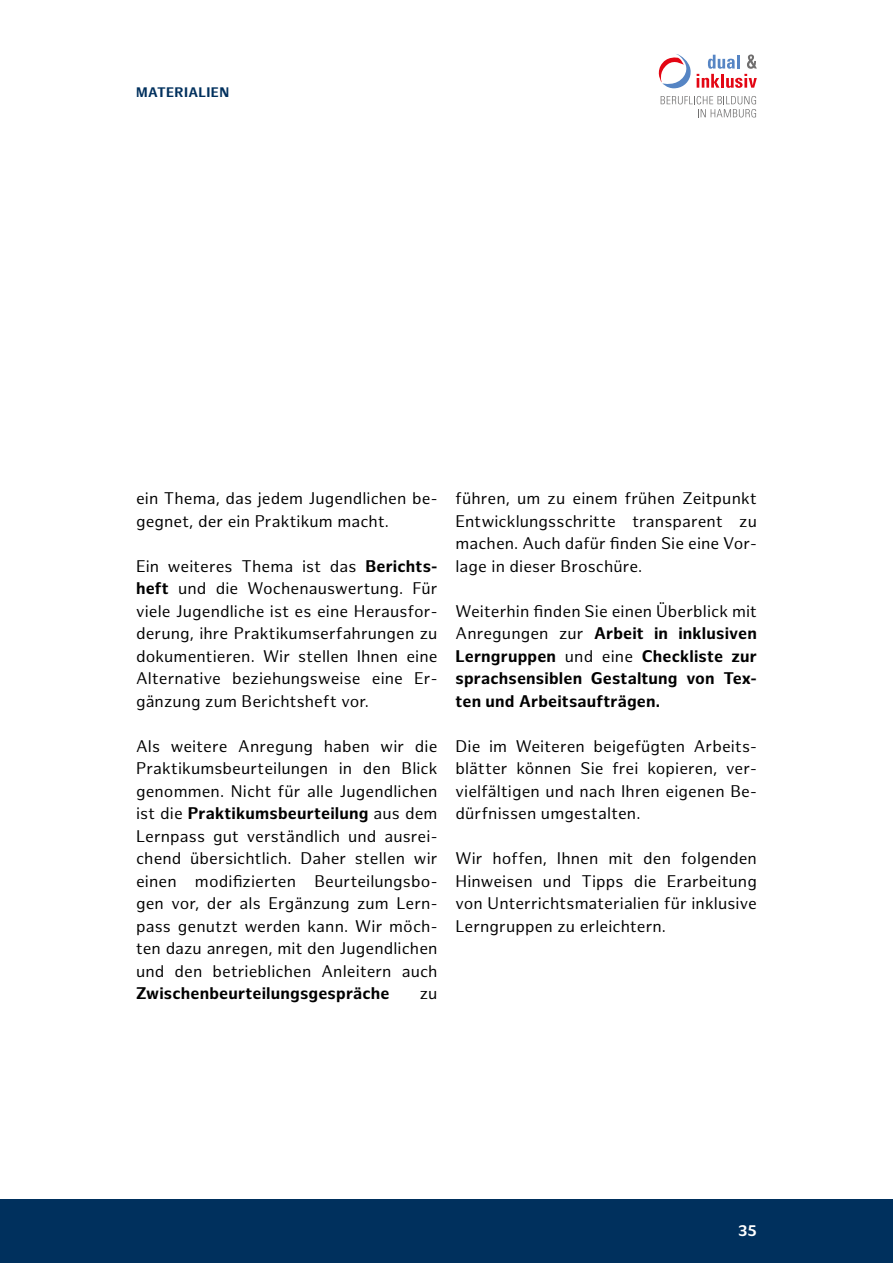
<style>
.page{position:relative;width:893px;height:1263px;background:#fff}
.page>*{position:absolute;margin:0;border:0;box-sizing:border-box;transform-origin:0 0}
.t1{font:16.5px/22.5px "Hamburg Sans";letter-spacing:.005em;color:#000;text-align:justify}
.t2{font:700 16.5px/22.5px "Hamburg Sans";letter-spacing:.01em;color:#000;text-align:justify}
.t3{font:700 15px "Hamburg Sans";color:#fff}
.t4{font:700 13.5px "Hamburg Sans";color:#00305d}
.s1{font-weight:700}
.s2{font-weight:400}
</style>
<div class="page">
<div style="left:0;top:1199px;width:893px;height:64px;background:#00305d"></div>
<svg style="left:661px;top:96px;width:95px;height:21px"></svg>
<svg style="left:658px;top:54px;width:99px;height:34px"></svg>
<p class="t4" style="left:136px;top:84px;width:39px">Materialien</p>
<p class="t1" style="left:136px;top:488px;width:303px">ein Thema, das jedem Jugendlichen be&shy;gegnet, der ein Praktikum macht.</p>
<p class="t1" style="left:136px;top:555px;width:303px">Ein weiteres Thema ist das <span class="s1">Berichts&shy;heft</span> und die Wochenauswertung. Für viele Jugendliche ist es eine Herausfor&shy;derung, ihre Praktikumserfahrungen zu dokumentieren. Wir stellen Ihnen eine Alternative beziehungsweise eine Er&shy;gänzung zum Berichtsheft vor.</p>
<p class="t1" style="left:136px;top:735px;width:303px">Als weitere Anregung haben wir die Praktikumsbeurteilungen in den Blick genommen. Nicht für alle Jugendlichen ist die <span class="s1">Praktikumsbeurteilung</span> aus dem Lernpass gut verständlich und ausrei&shy;chend übersichtlich. Daher stellen wir einen modifizierten Beurteilungsbo&shy;gen vor, der als Ergänzung zum Lern&shy;pass genutzt werden kann. Wir möch&shy;ten dazu anregen, mit den Jugendlichen und den betrieblichen Anleitern auch</p>
<p class="t2" style="left:136px;top:983px;width:255px">Zwischenbeurteilungsgespräche</p>
<p class="t1" style="left:420px;top:983px;width:19px">zu</p>
<p class="t1" style="left:455px;top:488px;width:303px">führen, um zu einem frühen Zeitpunkt Entwicklungsschritte transparent zu machen. Auch dafür finden Sie eine Vor&shy;lage in dieser Broschüre.</p>
<p class="t2" style="left:455px;top:600px;width:303px"><span class="s2">Weiterhin finden Sie einen Überblick mit Anregungen zur</span> Arbeit in inklusiven Lerngruppen <span class="s2">und eine</span> Checkliste zur sprachsensiblen Gestaltung von Tex&shy;ten und Arbeitsaufträgen.</p>
<p class="t1" style="left:455px;top:735px;width:303px">Die im Weiteren beigefügten Arbeits&shy;blätter können Sie frei kopieren, ver&shy;vielfältigen und nach Ihren eigenen Be&shy;dürfnissen umgestalten.</p>
<p class="t1" style="left:455px;top:848px;width:303px">Wir hoffen, Ihnen mit den folgenden Hinweisen und Tipps die Erarbeitung von Unterrichtsmaterialien für inklusive Lerngruppen zu erleichtern.</p>
<p class="t3" style="left:738px;top:1222px;width:20px">35</p>
</div>
